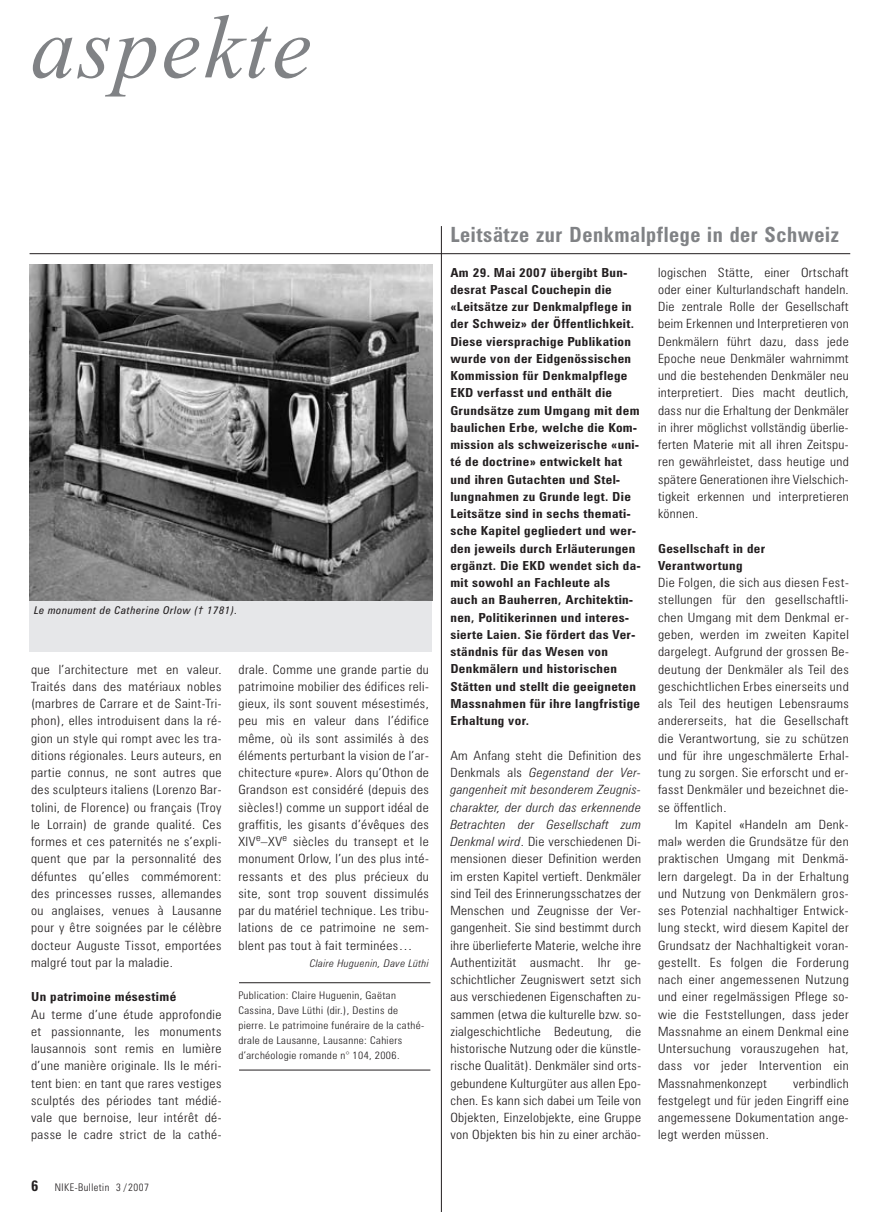
<style>
.page{position:relative;width:893px;height:1212px;background:#fff}
.page>*{position:absolute;margin:0;border:0;box-sizing:border-box;transform-origin:0 0}
.t1{font:italic 90px "Times New Roman";letter-spacing:.03em;color:#808285}
.t2{font:700 condensed 21px "Zurich BT";letter-spacing:.03em;color:#808285}
.t3{font:300 condensed 12.75px/17.2px "Zurich BT";letter-spacing:.03em;color:#231f20;text-align:justify;scale:1.07 1}
.t4{font:700 condensed 12.45px/17.2px "Zurich BT";letter-spacing:.03em;color:#231f20;scale:1.07 1}
.t5{font:italic condensed 10.65px "Zurich BT";letter-spacing:.05em;color:#231f20;scale:1.05 1}
.t6{font:300 condensed 10.5px/15px "Zurich BT";letter-spacing:.03em;color:#231f20;scale:1.07 1}
.t7{font:italic 300 condensed 10.5px "Zurich BT";letter-spacing:.03em;color:#231f20;scale:1.07 1}
.t8{font:300 condensed 10.5px "Zurich BT";letter-spacing:.03em;color:#231f20}
.s1{font-weight:700;font-size:15px}
.s2{font-style:italic}
</style>
<div class="page">
<div style="left:30px;top:596px;width:402px;height:55px;background:#e6e7e9"></div>
<hr style="left:30px;top:253px;width:820px;height:1px;background:#231f20">
<hr style="left:239px;top:1070px;width:191px;height:1px;background:#231f20">
<img style="left:30px;top:264px;width:403px;height:336px">
<hr style="left:441px;top:226px;width:1px;height:986px;background:#231f20">
<hr style="left:239px;top:982px;width:191px;height:1px;background:#231f20">
<h1 class="t1" style="left:31px;top:15px;width:282px">aspekte</h1>
<p class="t5" style="left:34px;top:606px;width:195px">Le monument de Catherine Orlow († 1781).</p>
<p class="t3" style="left:31px;top:661px;width:179px">que l’architecture met en valeur.<br>Traités dans des matériaux nobles (marbres de Carrare et de Saint-Tri&shy;phon), elles introduisent dans la ré&shy;gion un style qui rompt avec les tra&shy;ditions régionales. Leurs auteurs, en partie connus, ne sont autres que des sculpteurs italiens (Lorenzo Bar&shy;tolini, de Florence) ou français (Troy le Lorrain) de grande qualité. Ces formes et ces paternités ne s’expli&shy;quent que par la personnalité des défuntes qu’elles commémorent: des princesses russes, allemandes ou anglaises, venues à Lausanne pour y être soignées par le célèbre docteur Auguste Tissot, emportées malgré tout par la maladie.</p>
<p class="t4" style="left:31px;top:989px;width:137px">Un patrimoine mésestimé</p>
<p class="t3" style="left:31px;top:1006px;width:179px">Au terme d’une étude approfondie et passionnante, les monuments lausannois sont remis en lumière d’une manière originale. Ils le méri&shy;tent bien: en tant que rares vestiges sculptés des périodes tant médié&shy;vale que bernoise, leur intérêt dé&shy;passe le cadre strict de la cathé-</p>
<p class="t8" style="left:31px;top:1183px;width:119px"><span class="s1">6</span> NIKE-Bulletin 3 /2007</p>
<p class="t3" style="left:238px;top:661px;width:179px">drale. Comme une grande partie du patrimoine mobilier des édifices reli&shy;gieux, ils sont souvent mésestimés, peu mis en valeur dans l’édifice même, où ils sont assimilés à des éléments perturbant la vision de l’ar&shy;chitecture «pure». Alors qu’Othon de Grandson est considéré (depuis des siècles!) comme un support idéal de graffitis, les gisants d’évêques des XIV<sup>e</sup>–XV<sup>e</sup> siècles du transept et le monument Orlow, l’un des plus inté&shy;ressants et des plus précieux du site, sont trop souvent dissimulés par du matériel technique. Les tribu&shy;lations de ce patrimoine ne sem&shy;blent pas tout à fait terminées…</p>
<p class="t7" style="left:310px;top:959px;width:113px">Claire Huguenin, Dave Lüthi</p>
<p class="t6" style="left:238px;top:989px;width:175px">Publication: Claire Huguenin, Gaëtan Cassina, Dave Lüthi (dir.), Destins de pierre. Le patrimoine funéraire de la cathé&shy;drale de Lausanne, Lausanne: Cahiers d’archéologie romande n° 104, 2006.</p>
<h2 class="t2" style="left:450px;top:227px;width:390px">Leitsätze zur Denkmalpflege in der Schweiz</h2>
<p class="t4" style="left:450px;top:265px;width:179px">Am 29. Mai 2007 übergibt Bun&shy;desrat Pascal Couchepin die «Leitsätze zur Denkmalpflege in der Schweiz» der Öffentlichkeit.<br>Diese viersprachige Publikation wurde von der Eidgenössischen<br>Kommission für Denkmalpflege<br>EKD verfasst und enthält die<br>Grundsätze zum Umgang mit dem baulichen Erbe, welche die Kom&shy;mission als schweizerische «uni&shy;té de doctrine» entwickelt hat und ihren Gutachten und Stel&shy;lungnahmen zu Grunde legt. Die<br>Leitsätze sind in sechs themati&shy;sche Kapitel gegliedert und wer&shy;den jeweils durch Erläuterungen ergänzt. Die EKD wendet sich da&shy;mit sowohl an Fachleute als auch an Bauherren, Architektin&shy;nen, Politikerinnen und interes&shy;sierte Laien. Sie fördert das Ver&shy;ständnis für das Wesen von<br>Denkmälern und historischen<br>Stätten und stellt die geeigneten<br>Massnahmen für ihre langfristige<br>Erhaltung vor.</p>
<p class="t3" style="left:450px;top:748px;width:180px">Am Anfang steht die Definition des Denkmals als <span class="s2">Gegenstand der Ver&shy;gangenheit mit besonderem Zeugnis&shy;charakter, der durch das erkennende Betrachten der Gesellschaft zum Denkmal wird</span>. Die verschiedenen Di&shy;mensionen dieser Definition werden im ersten Kapitel vertieft. Denkmäler sind Teil des Erinnerungsschatzes der Menschen und Zeugnisse der Ver&shy;gangenheit. Sie sind bestimmt durch ihre überlieferte Materie, welche ihre Authentizität ausmacht. Ihr ge&shy;schichtlicher Zeugniswert setzt sich aus verschiedenen Eigenschaften zu&shy;sammen (etwa die kulturelle bzw. so&shy;zialgeschichtliche Bedeutung, die historische Nutzung oder die künstle&shy;rische Qualität). Denkmäler sind orts&shy;gebundene Kulturgüter aus allen Epo&shy;chen. Es kann sich dabei um Teile von Objekten, Einzelobjekte, eine Gruppe von Objekten bis hin zu einer archäo-</p>
<p class="t3" style="left:658px;top:265px;width:180px">logischen Stätte, einer Ortschaft oder einer Kulturlandschaft handeln.<br>Die zentrale Rolle der Gesellschaft beim Erkennen und Interpretieren von Denkmälern führt dazu, dass jede Epoche neue Denkmäler wahrnimmt und die bestehenden Denkmäler neu interpretiert. Dies macht deutlich, dass nur die Erhaltung der Denkmäler in ihrer möglichst vollständig überlie&shy;ferten Materie mit all ihren Zeitspu&shy;ren gewährleistet, dass heutige und spätere Generationen ihre Vielschich&shy;tigkeit erkennen und interpretieren können.</p>
<p class="t4" style="left:658px;top:541px;width:102px">Gesellschaft in der<br>Verantwortung</p>
<p class="t3" style="left:658px;top:575px;width:180px">Die Folgen, die sich aus diesen Fest&shy;stellungen für den gesellschaftli&shy;chen Umgang mit dem Denkmal er&shy;geben, werden im zweiten Kapitel dargelegt. Aufgrund der grossen Be&shy;deutung der Denkmäler als Teil des geschichtlichen Erbes einerseits und als Teil des heutigen Lebensraums andererseits, hat die Gesellschaft die Verantwortung, sie zu schützen und für ihre ungeschmälerte Erhal&shy;tung zu sorgen. Sie erforscht und er&shy;fasst Denkmäler und bezeichnet die&shy;se öffentlich.</p>
<p class="t3" style="left:658px;top:817px;width:180px;text-indent:17px">Im Kapitel «Handeln am Denk&shy;mal» werden die Grundsätze für den praktischen Umgang mit Denkmä&shy;lern dargelegt. Da in der Erhaltung und Nutzung von Denkmälern gros&shy;ses Potenzial nachhaltiger Entwick&shy;lung steckt, wird diesem Kapitel der Grundsatz der Nachhaltigkeit voran&shy;gestellt. Es folgen die Forderung nach einer angemessenen Nutzung und einer regelmässigen Pflege so&shy;wie die Feststellungen, dass jeder Massnahme an einem Denkmal eine Untersuchung vorauszugehen hat, dass vor jeder Intervention ein Massnahmenkonzept</p>
<p class="t3" style="left:658px;top:1075px;width:180px;text-indent:135px">verbindlich festgelegt und für jeden Eingriff eine angemessene Dokumentation ange&shy;legt werden müssen.</p>
</div>
